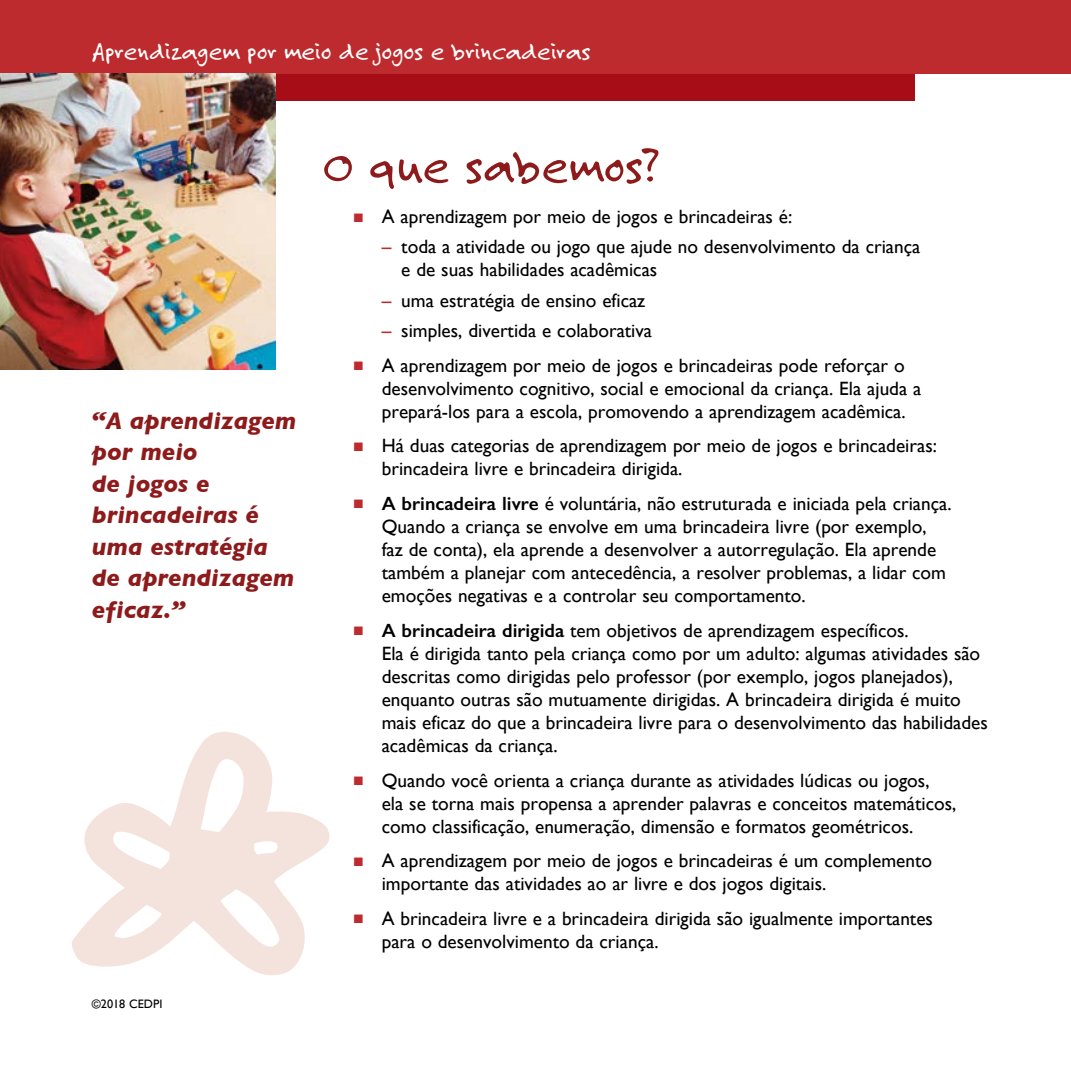
<style>
.page{position:relative;width:1071px;height:1071px;background:#fff}
.page>*{position:absolute;margin:0;border:0;box-sizing:border-box;transform-origin:0 0}
.t1{font:52.5px "Felt Tip Roman";color:#8e1b1c}
.t2{font:26.25px "Felt Tip Roman";color:#fff}
.t3{font:italic 700 24.5px/31.5px "Gill Sans";color:#8e1b1c}
.t4{font:19.25px/23.1px "Gill Sans";color:#000}
.t5{font:12.25px "Gill Sans";color:#000}
.s1{color:#bd2b2e}
.s2{font-weight:600}
</style>
<div class="page">
<svg style="left:72px;top:732px;width:257px;height:243px"></svg>
<div style="left:0;top:47px;width:915px;height:53px;background:#a70d17"></div>
<div style="left:0;top:0;width:1071px;height:73px;background:#bd2b2e"></div>
<img style="left:0;top:73px;width:276px;height:296px">
<h2 class="t2" style="left:92px;top:35px;width:500px">Aprendizagem por meio de jogos e brincadeiras</h2>
<p class="t3" style="left:92px;top:405px;width:206px">“A aprendizagem por meio<br>de jogos e brincadeiras é uma estratégia de aprendizagem eficaz.”</p>
<p class="t5" style="left:92px;top:997px;width:72px">©2018 CEDPI</p>
<h1 class="t1" style="left:323px;top:134px;width:338px">O que sabemos?</h1>
<p class="t4" style="left:354px;top:205px;width:440px"><span class="s1">■</span> A aprendizagem por meio de jogos e brincadeiras é:</p>
<p class="t4" style="left:401px;top:235px;width:521px;text-indent:-20px"><span class="s1">–</span> toda a atividade ou jogo que ajude no desenvolvimento da criança e de suas habilidades acadêmicas</p>
<p class="t4" style="left:382px;top:288px;width:265px"><span class="s1">–</span> uma estratégia de ensino eficaz</p>
<p class="t4" style="left:382px;top:319px;width:272px"><span class="s1">–</span> simples, divertida e colaborativa</p>
<p class="t4" style="left:382px;top:353px;width:541px;text-indent:-28px"><span class="s1">■</span> A aprendizagem por meio de jogos e brincadeiras pode reforçar o desenvolvimento cognitivo, social e emocional da criança. Ela ajuda a prepará-los para a escola, promovendo a aprendizagem acadêmica.</p>
<p class="t4" style="left:382px;top:434px;width:557px;text-indent:-28px"><span class="s1">■</span> Há duas categorias de aprendizagem por meio de jogos e brincadeiras: brincadeira livre e brincadeira dirigida.</p>
<p class="t4" style="left:382px;top:492px;width:571px;text-indent:-28px"><span class="s1">■</span> <span class="s2">A brincadeira livre</span> é voluntária, não estruturada e iniciada pela criança.<br>Quando a criança se envolve em uma brincadeira livre (por exemplo, faz de conta), ela aprende a desenvolver a autorregulação. Ela aprende também a planejar com antecedência, a resolver problemas, a lidar com emoções negativas e a controlar seu comportamento.</p>
<p class="t4" style="left:382px;top:618px;width:608px;text-indent:-28px"><span class="s1">■</span> <span class="s2">A brincadeira dirigida</span> tem objetivos de aprendizagem específicos.<br>Ela é dirigida tanto pela criança como por um adulto: algumas atividades são descritas como dirigidas pelo professor (por exemplo, jogos planejados), enquanto outras são mutuamente dirigidas. A brincadeira dirigida é muito mais eficaz do que a brincadeira livre para o desenvolvimento das habilidades acadêmicas da criança.</p>
<p class="t4" style="left:382px;top:768px;width:576px;text-indent:-28px"><span class="s1">■</span> Quando você orienta a criança durante as atividades lúdicas ou jogos,<br>ela se torna mais propensa a aprender palavras e conceitos matemáticos, como classificação, enumeração, dimensão e formatos geométricos.</p>
<p class="t4" style="left:382px;top:849px;width:552px;text-indent:-28px"><span class="s1">■</span> A aprendizagem por meio de jogos e brincadeiras é um complemento importante das atividades ao ar livre e dos jogos digitais.</p>
<p class="t4" style="left:382px;top:907px;width:553px;text-indent:-28px"><span class="s1">■</span> A brincadeira livre e a brincadeira dirigida são igualmente importantes para o desenvolvimento da criança.</p>
</div>
